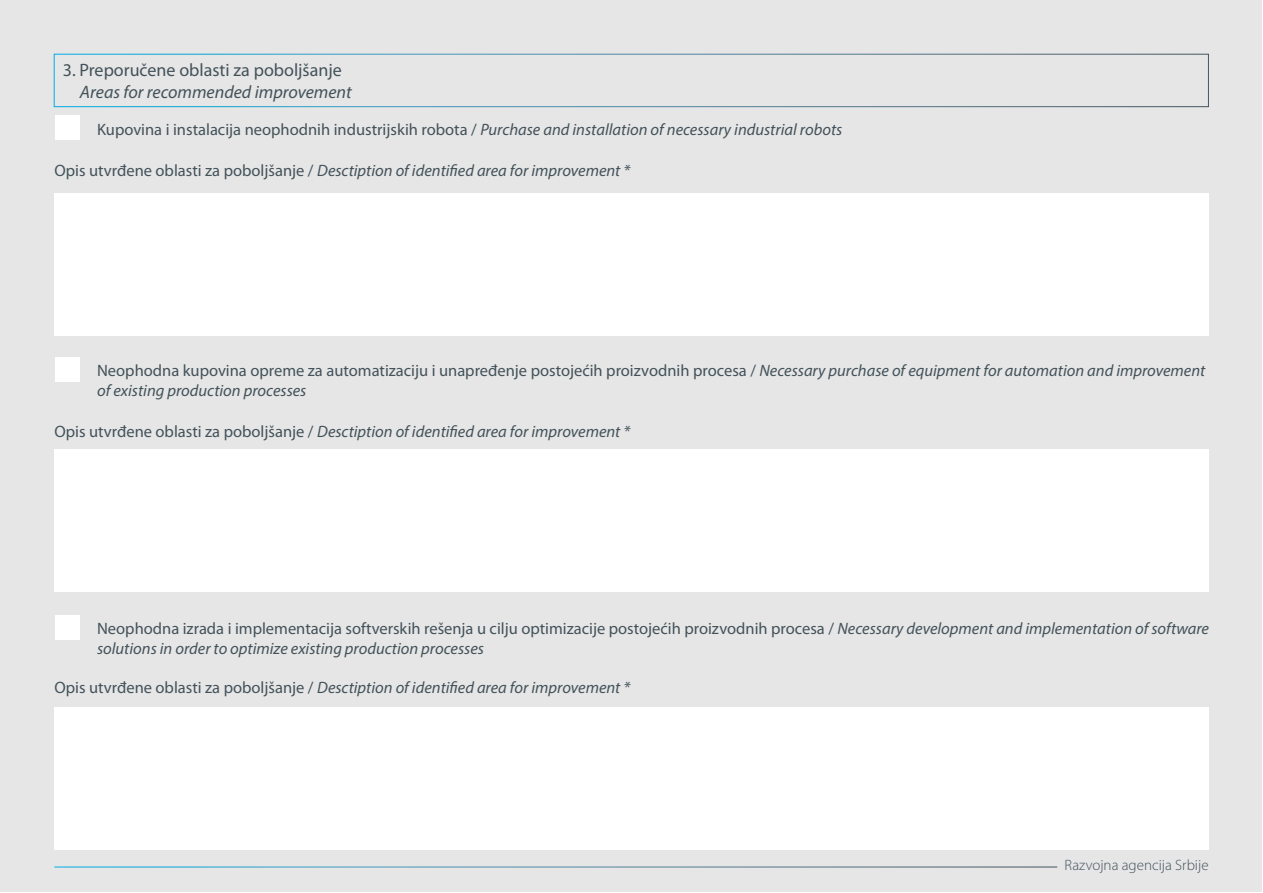
<style>
.page{position:relative;width:1263px;height:893px;background:#fff}
.page>*{position:absolute;margin:0;border:0;box-sizing:border-box;transform-origin:0 0}
.t1{font:18px "Myriad Pro";color:#43525a}
.t2{font:italic 18px "Myriad Pro";color:#43525a}
.t3{font:italic 16.5px/19.5px "Myriad Pro";color:#43525a}
.t4{font:16.5px "Myriad Pro";color:#43525a}
.t5{font:300 15px "Myriad Pro";color:#43525a}
.s1{font-style:italic}
.s2{font-style:normal}
</style>
<div class="page">
<div style="left:1px;top:1px;width:1261px;height:891px;background:#e6e6e6"></div>
<hr style="left:54px;top:867px;width:1003px;height:1px;background:#fff">
<div style="left:54px;top:54px;width:1154px;height:53px;border:1px solid #fff"></div>
<div style="left:54px;top:193px;width:1154px;height:143px;background:#fff"></div>
<div style="left:55px;top:116px;width:24px;height:24px;background:#fff"></div>
<div style="left:55px;top:357px;width:24px;height:24px;background:#fff"></div>
<div style="left:54px;top:450px;width:1154px;height:142px;background:#fff"></div>
<div style="left:54px;top:707px;width:1154px;height:143px;background:#fff"></div>
<div style="left:55px;top:615px;width:24px;height:24px;background:#fff"></div>
<p class="t1" style="left:63px;top:59px;width:280px">3. Preporučene oblasti za poboljšanje</p>
<p class="t2" style="left:80px;top:81px;width:273px">Areas for recommended improvement</p>
<p class="t4" style="left:97px;top:119px;width:747px">Kupovina i instalacija neophodnih industrijskih robota / <span class="s1">Purchase and installation of necessary industrial robots</span></p>
<p class="t3" style="left:55px;top:161px;width:577px"><span class="s2">Opis utvrđene oblasti za poboljšanje /</span> Desctiption of identified area for improvement *</p>
<p class="t3" style="left:97px;top:361px;width:1110px"><span class="s2">Neophodna kupovina opreme za automatizaciju i unapređenje postojećih proizvodnih procesa /</span> Necessary purchase of equipment for automation and improvement of existing production processes</p>
<p class="t3" style="left:55px;top:421px;width:577px"><span class="s2">Opis utvrđene oblasti za poboljšanje /</span> Desctiption of identified area for improvement *</p>
<p class="t3" style="left:97px;top:619px;width:1113px"><span class="s2">Neophodna izrada i implementacija softverskih rešenja u cilju optimizacije postojećih proizvodnih procesa /</span> Necessary development and implementation of software solutions in order to optimize existing production processes</p>
<p class="t3" style="left:55px;top:677px;width:577px"><span class="s2">Opis utvrđene oblasti za poboljšanje /</span> Desctiption of identified area for improvement *</p>
<p class="t5" style="left:1064px;top:856px;width:145px">Razvojna agencija Srbije</p>
</div>
